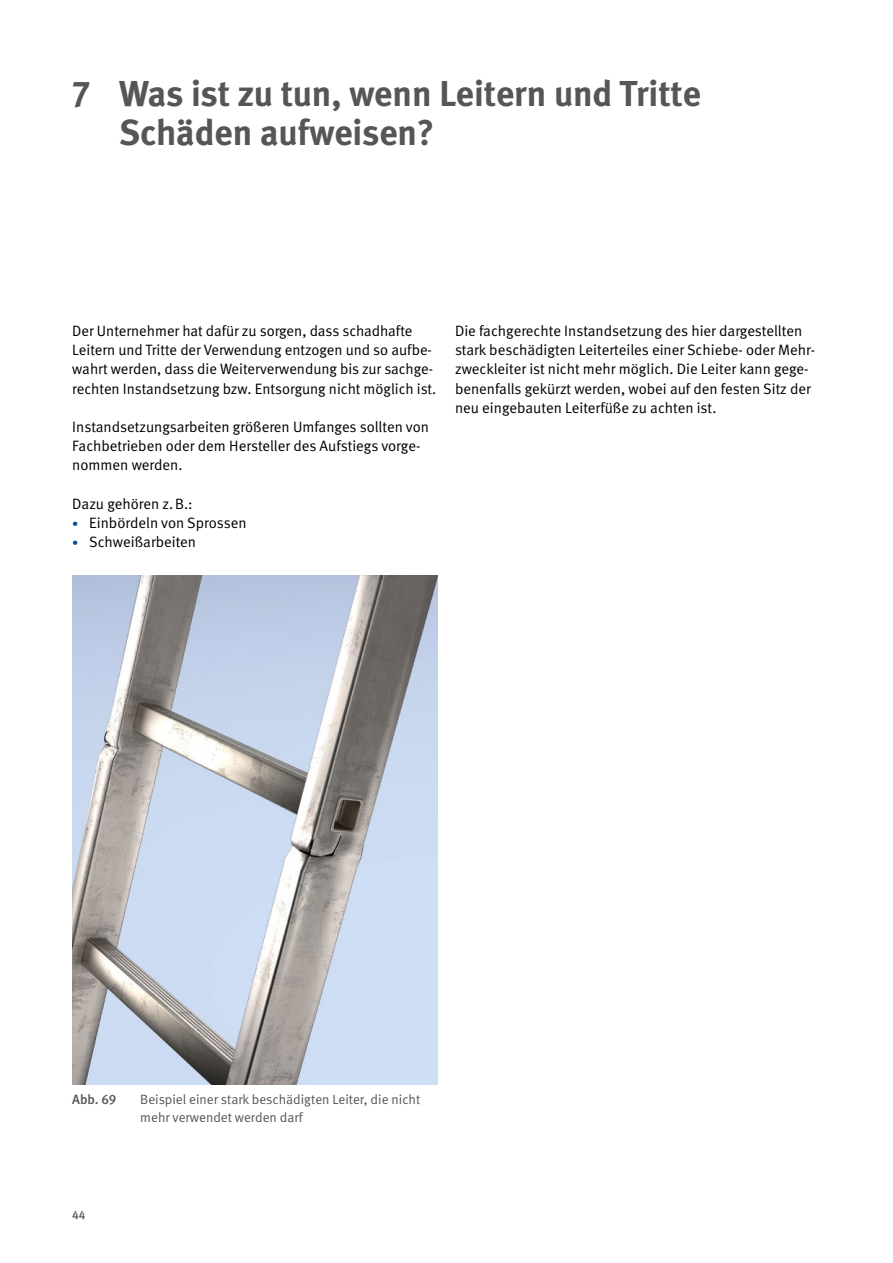
<style>
.page{position:relative;width:893px;height:1263px;background:#fff}
.page>*{position:absolute;margin:0;border:0;box-sizing:border-box;transform-origin:0 0}
.Überschriften_H1{font:700 36px/39px "DGUV Meta";color:#565655}
.Fließtext_FT_Abstand_vor{font:15px/19.2px "DGUV Meta";color:#000}
.t1{font:13.5px/18px "DGUV Meta";color:#565655}
.t2{font:500 13.5px "DGUV Meta";color:#565655}
.t3{font:500 12px "DGUV Meta";color:#565655}
.s1{font-size:12px;color:#004893}
</style>
<div class="page">
<img style="left:72px;top:575px;width:366px;height:510px">
<h1 class="Überschriften_H1" style="left:119px;top:75px;width:583px;text-indent:-47px">7 Was ist zu tun, wenn Leitern und Tritte<br>Schäden aufweisen?</h1>
<p class="Fließtext_FT_Abstand_vor" style="left:72px;top:322px;width:366px">Der Unternehmer hat dafür zu sorgen, dass schadhafte Leitern und Tritte der Verwendung entzogen und so aufbe&shy;wahrt werden, dass die Weiterverwendung bis zur sachge&shy;rechten Instandsetzung bzw. Entsorgung nicht möglich ist.</p>
<p class="Fließtext_FT_Abstand_vor" style="left:72px;top:418px;width:358px">Instandsetzungsarbeiten größeren Umfanges sollten von<br>Fachbetrieben oder dem Hersteller des Aufstiegs vorge&shy;nommen werden.</p>
<p class="Fließtext_FT_Abstand_vor" style="left:72px;top:494px;width:122px">Dazu gehören z.B.:</p>
<p class="Fließtext_FT_Abstand_vor" style="left:72px;top:514px;width:176px"><span class="s1">•</span> Einbördeln von Sprossen</p>
<p class="Fließtext_FT_Abstand_vor" style="left:72px;top:533px;width:125px"><span class="s1">•</span> Schweißarbeiten</p>
<p class="Fließtext_FT_Abstand_vor" style="left:455px;top:322px;width:362px">Die fachgerechte Instandsetzung des hier dargestellten stark beschädigten Leiterteiles einer Schiebe- oder Mehr&shy;zweckleiter ist nicht mehr möglich. Die Leiter kann gege&shy;benenfalls gekürzt werden, wobei auf den festen Sitz der neu eingebauten Leiterfüße zu achten ist.</p>
<p class="t2" style="left:72px;top:1091px;width:46px">Abb. 69</p>
<p class="t1" style="left:140px;top:1091px;width:281px">Beispiel einer stark beschädigten Leiter, die nicht mehr verwendet werden darf</p>
<p class="t3" style="left:72px;top:1208px;width:15px">44</p>
</div>
